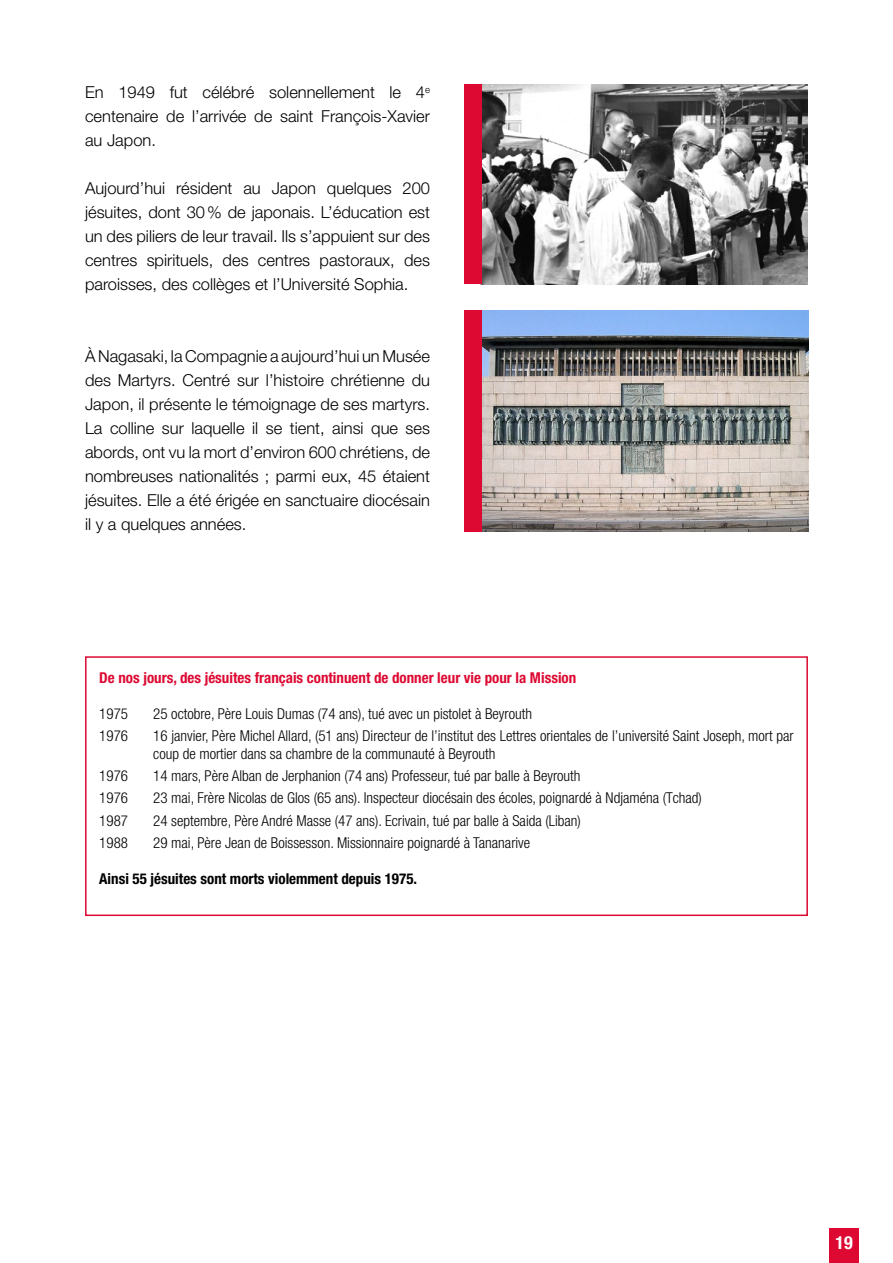
<style>
.page{position:relative;width:893px;height:1263px;background:#fff}
.page>*{position:absolute;margin:0;border:0;box-sizing:border-box;transform-origin:0 0}
.t1{font:700 condensed 18px "Helvetica Neue";color:#fff}
.t2{font:300 16.5px/24px "Helvetica Neue";color:#000;text-align:justify}
.t3{font:300 condensed 15px/18px "Helvetica Neue";color:#000}
.t4{font:700 condensed 15px "Helvetica Neue";color:#dd0932}
.t5{font:700 condensed 15px "Helvetica Neue";color:#000}
</style>
<div class="page">
<div style="left:829px;top:1229px;width:30px;height:34px;background:#dd0932"></div>
<img style="left:481px;top:310px;width:328px;height:221px">
<div style="left:464px;top:310px;width:17px;height:221px;background:#dd0932"></div>
<div style="left:85px;top:656px;width:723px;height:260px;border:2px solid #dd0932"></div>
<img style="left:481px;top:84px;width:327px;height:200px">
<div style="left:464px;top:84px;width:17px;height:200px;background:#dd0932"></div>
<p class="t2" style="left:85px;top:80px;width:347px">En 1949 fut célébré solennellement le 4<sup>e </sup>centenaire de l’arrivée de saint François-Xavier au Japon.</p>
<p class="t2" style="left:85px;top:176px;width:347px">Aujourd’hui résident au Japon quelques 200 jésuites, dont 30% de japonais. L’éducation est un des piliers de leur travail. Ils s’appuient sur des centres spirituels, des centres pastoraux, des paroisses, des collèges et l’Université Sophia.</p>
<p class="t2" style="left:85px;top:344px;width:347px">À Nagasaki, la Compagnie a aujourd’hui un Musée des Martyrs. Centré sur l’histoire chrétienne du Japon, il présente le témoignage de ses martyrs.<br>La colline sur laquelle il se tient, ainsi que ses abords, ont vu la mort d’environ 600 chrétiens, de nombreuses nationalités ; parmi eux, 45 étaient jésuites. Elle a été érigée en sanctuaire diocésain il y a quelques années.</p>
<p class="t4" style="left:99px;top:668px;width:478px">De nos jours, des jésuites français continuent de donner leur vie pour la Mission</p>
<p class="t3" style="left:99px;top:704px;width:30px">1975</p>
<p class="t3" style="left:153px;top:704px;width:380px">25 octobre, Père Louis Dumas (74 ans), tué avec un pistolet à Beyrouth</p>
<p class="t3" style="left:99px;top:726px;width:30px">1976</p>
<p class="t3" style="left:153px;top:726px;width:642px">16 janvier, Père Michel Allard, (51 ans) Directeur de l’institut des Lettres orientales de l’université Saint Joseph, mort par coup de mortier dans sa chambre de la communauté à Beyrouth</p>
<p class="t3" style="left:99px;top:766px;width:30px">1976</p>
<p class="t3" style="left:153px;top:766px;width:429px">14 mars, Père Alban de Jerphanion (74 ans) Professeur, tué par balle à Beyrouth</p>
<p class="t3" style="left:99px;top:789px;width:30px">1976</p>
<p class="t3" style="left:153px;top:789px;width:550px">23 mai, Frère Nicolas de Glos (65 ans). Inspecteur diocésain des écoles, poignardé à Ndjaména (Tchad)</p>
<p class="t3" style="left:99px;top:811px;width:30px">1987</p>
<p class="t3" style="left:153px;top:811px;width:429px">24 septembre, Père André Masse (47 ans). Ecrivain, tué par balle à Saida (Liban)</p>
<p class="t3" style="left:99px;top:833px;width:30px">1988</p>
<p class="t3" style="left:153px;top:833px;width:378px">29 mai, Père Jean de Boissesson. Missionnaire poignardé à Tananarive</p>
<p class="t5" style="left:99px;top:869px;width:319px">Ainsi 55 jésuites sont morts violemment depuis 1975.</p>
<p class="t1" style="left:835px;top:1231px;width:19px">19</p>
</div>
